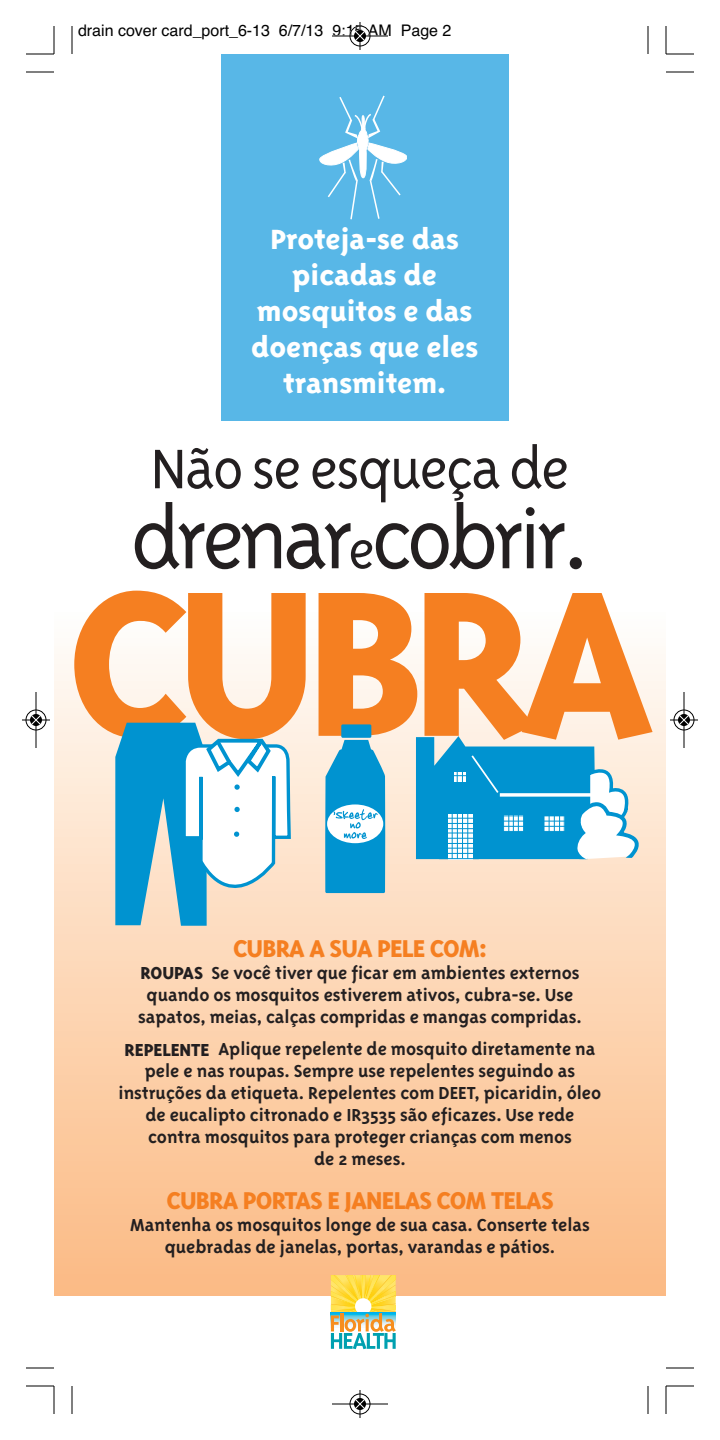
<style>
.page{position:relative;width:720px;height:1440px;background:#fff}
.page>*{position:absolute;margin:0;border:0;box-sizing:border-box;transform-origin:0 0}
.t1{font:800 238px "Triplex Sans";letter-spacing:-.05em;color:#f57f21}
.t2{font:300 96px "Triplex Sans";letter-spacing:-.05em;color:#231f20}
.t3{font:300 64px "Triplex Sans";letter-spacing:-.025em;color:#231f20}
.t4{font:800 32px/36px "Triplex Sans";color:#fff;text-align:center}
.t5{font:800 28px "Triplex Sans";letter-spacing:-.025em;color:#f57f21}
.t6{font:700 20px/22px "Triplex Sans";color:#231f20;text-align:center}
.t7{font:16px "Helvetica";color:#000}
.s1{font-size:60px}
.s2{font-size:112px}
.s3{font-weight:800}
</style>
<div class="page">
<div style="left:54px;top:612px;width:612px;height:684px;background:linear-gradient(to bottom,#fffcf9,#fbb982)"></div>
<div style="left:221px;top:54px;width:288px;height:367px;background:#58b7e7"></div>
<svg style="left:319px;top:95px;width:88px;height:125px"></svg>
<svg style="left:181px;top:612px;width:112px;height:684px;background:#fccba2"></svg>
<svg style="left:115px;top:614px;width:270px;height:312px"></svg>
<svg style="left:416px;top:736px;width:223px;height:123px;background:#54b3da"></svg>
<hr style="left:445px;top:775px;width:32px;height:1px;background:#0093d0">
<hr style="left:445px;top:771px;width:32px;height:1px;background:#0093d0">
<svg style="left:331px;top:1275px;width:65px;height:74px"></svg>
<svg style="left:72px;top:26px;width:1px;height:28px"></svg>
<svg style="left:26px;top:72px;width:28px;height:1px"></svg>
<svg style="left:648px;top:26px;width:1px;height:28px"></svg>
<svg style="left:666px;top:72px;width:28px;height:1px"></svg>
<svg style="left:72px;top:1386px;width:1px;height:28px"></svg>
<svg style="left:26px;top:1368px;width:28px;height:1px"></svg>
<svg style="left:648px;top:1386px;width:1px;height:28px"></svg>
<svg style="left:666px;top:1368px;width:28px;height:1px"></svg>
<svg style="left:26px;top:26px;width:29px;height:29px"></svg>
<svg style="left:666px;top:26px;width:28px;height:29px"></svg>
<svg style="left:26px;top:1386px;width:29px;height:28px"></svg>
<svg style="left:666px;top:1386px;width:28px;height:28px"></svg>
<div style="left:349px;top:25px;width:22px;height:22px;border:1px solid #fff;border-radius:50%"></div>
<hr style="left:332px;top:36px;width:56px;height:1px;background:#000">
<div style="left:350px;top:26px;width:20px;height:20px;border:1px solid #000;border-radius:50%"></div>
<svg style="left:355px;top:22px;width:10px;height:28px"></svg>
<div style="left:349px;top:1393px;width:22px;height:22px;border:1px solid #fff;border-radius:50%"></div>
<hr style="left:332px;top:1404px;width:56px;height:1px;background:#000">
<div style="left:350px;top:1394px;width:20px;height:20px;border:1px solid #000;border-radius:50%"></div>
<svg style="left:355px;top:1390px;width:10px;height:28px"></svg>
<div style="left:25px;top:709px;width:22px;height:22px;border:1px solid #fff;border-radius:50%"></div>
<hr style="left:36px;top:692px;width:1px;height:56px;background:#000">
<div style="left:26px;top:710px;width:20px;height:20px;border:1px solid #000;border-radius:50%"></div>
<svg style="left:22px;top:715px;width:28px;height:10px"></svg>
<div style="left:673px;top:709px;width:22px;height:22px;border:1px solid #fff;border-radius:50%"></div>
<hr style="left:684px;top:692px;width:1px;height:56px;background:#000">
<div style="left:674px;top:710px;width:20px;height:20px;border:1px solid #000;border-radius:50%"></div>
<svg style="left:670px;top:715px;width:28px;height:10px"></svg>
<p class="t7" style="left:78px;top:25px;width:375px">drain cover card_port_6-13 6/7/13 9:15 AM Page 2</p>
<h3 class="t4" style="left:251px;top:223px;width:229px">Proteja-se das picadas de mosquitos e das doenças que eles transmitem.</h3>
<h3 class="t3" style="left:151px;top:444px;width:420px">Não se esqueça de</h3>
<h2 class="t2" style="left:131px;top:502px;width:460px">drenar<span class="s1">e</span>cobrir<span class="s2">.</span></h2>
<h1 class="t1" style="left:67px;top:572px;width:588px">CUBRA</h1>
<h3 class="t5" style="left:233px;top:938px;width:255px">CUBRA A SUA PELE COM:</h3>
<p class="t6" style="left:138px;top:963px;width:445px"><span class="s3">ROUPAS</span> Se você tiver que ficar em ambientes externos quando os mosquitos estiverem ativos, cubra-se. Use sapatos, meias, calças compridas e mangas compridas.</p>
<p class="t6" style="left:119px;top:1040px;width:484px"><span class="s3">REPELENTE</span> Aplique repelente de mosquito diretamente na pele e nas roupas. Sempre use repelentes seguindo as instruções da etiqueta. Repelentes com DEET, picaridin, óleo de eucalipto citronado e IR3535 são eficazes. Use rede contra mosquitos para proteger crianças com menos<br>de 2 meses.</p>
<h3 class="t5" style="left:166px;top:1190px;width:389px">CUBRA PORTAS E JANELAS COM TELAS</h3>
<p class="t6" style="left:130px;top:1215px;width:461px">Mantenha os mosquitos longe de sua casa. Conserte telas quebradas de janelas, portas, varandas e pátios.</p>
</div>
